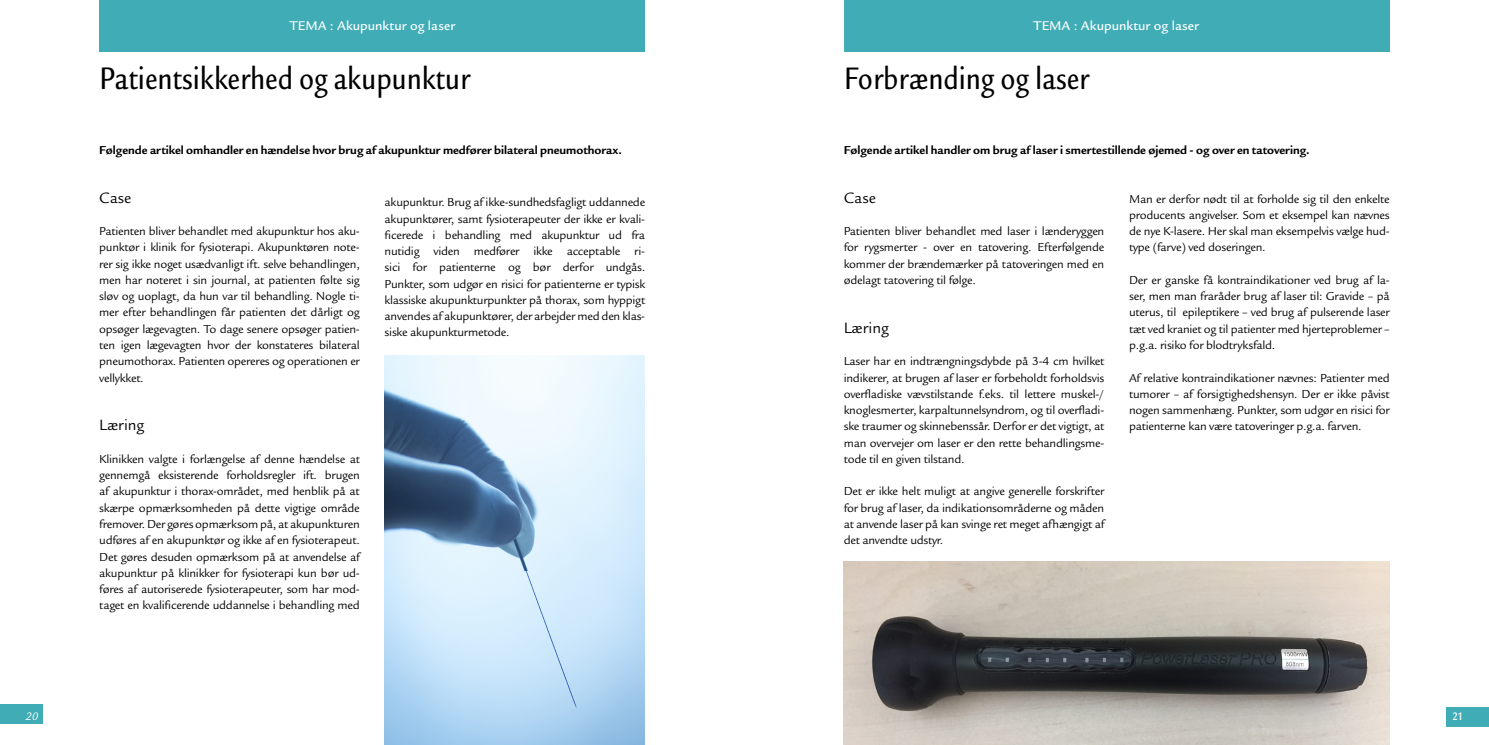
<style>
.page{position:relative;width:1489px;height:745px;background:#fff}
.page>*{position:absolute;margin:0;border:0;box-sizing:border-box;transform-origin:0 0}
.t1{font:500 condensed 33.75px "Legacy Sans ITC Std";color:#000}
.t2{font:16.25px "Legacy Sans ITC Std";color:#000}
.t3{font:500 13.75px "Legacy Sans Std";letter-spacing:.005em;color:#fff}
.t4{font:12.5px/16.2px "Legacy Sans ITC Std";letter-spacing:-.02em;color:#000;text-align:justify}
.t5{font:700 12.5px "Legacy Sans ITC Std";color:#000}
.t6{font:italic 11.88px "Legacy Sans ITC Std";color:#fff}
.t7{font:700 condensed 11.88px "Legacy Sans ITC Std";color:#fff}
</style>
<div class="page">
<div style="left:1445px;top:707px;width:43px;height:19px;background:#3facb6"></div>
<div style="left:0;top:704px;width:43px;height:19px;background:#3facb6"></div>
<div style="left:99px;top:0;width:546px;height:52px;background:#3facb6"></div>
<div style="left:843px;top:0;width:546px;height:52px;background:#3facb6"></div>
<img style="left:384px;top:355px;width:260px;height:389px">
<img style="left:843px;top:561px;width:546px;height:183px">
<p class="t3" style="left:290px;top:17px;width:167px">TEMA : Akupunktur og laser</p>
<p class="t3" style="left:1033px;top:17px;width:167px">TEMA : Akupunktur og laser</p>
<h1 class="t1" style="left:99px;top:59px;width:372px">Patientsikkerhed og akupunktur</h1>
<p class="t5" style="left:99px;top:142px;width:524px">Følgende artikel omhandler en hændelse hvor brug af akupunktur medfører bilateral pneumothorax.</p>
<h2 class="t2" style="left:99px;top:188px;width:34px">Case</h2>
<p class="t4" style="left:99px;top:223px;width:262px">Patienten bliver behandlet med akupunktur hos aku&shy;punktør i klinik for fysioterapi. Akupunktøren note&shy;rer sig ikke noget usædvanligt ift. selve behandlingen, men har noteret i sin journal, at patienten følte sig sløv og uoplagt, da hun var til behandling. Nogle ti&shy;mer efter behandlingen får patienten det dårligt og opsøger lægevagten. To dage senere opsøger patien&shy;ten igen lægevagten hvor der konstateres bilateral pneumothorax. Patienten opereres og operationen er vellykket.</p>
<h2 class="t2" style="left:99px;top:416px;width:47px">Læring</h2>
<p class="t4" style="left:99px;top:450px;width:262px">Klinikken valgte i forlængelse af denne hændelse at gennemgå eksisterende forholdsregler ift. brugen af akupunktur i thorax-området, med henblik på at skærpe opmærksomheden på dette vigtige område fremover. Der gøres opmærksom på, at akupunkturen udføres af en akupunktør og ikke af en fysioterapeut.<br>Det gøres desuden opmærksom på at anvendelse af akupunktur på klinikker for fysioterapi kun bør ud&shy;føres af autoriserede fysioterapeuter, som har mod&shy;taget en kvalificerende uddannelse i behandling med</p>
<p class="t4" style="left:384px;top:194px;width:262px">akupunktur. Brug af ikke-sundhedsfagligt uddannede akupunktører, samt fysioterapeuter der ikke er kvali&shy;ficerede i behandling med akupunktur ud fra nutidig viden medfører ikke acceptable ri&shy;sici for patienterne og bør derfor undgås.<br>Punkter, som udgør en risici for patienterne er typisk klassiske akupunkturpunkter på thorax, som hyppigt anvendes af akupunktører, der arbejder med den klas&shy;siske akupunkturmetode.</p>
<h1 class="t1" style="left:843px;top:59px;width:247px">Forbrænding og laser</h1>
<p class="t5" style="left:843px;top:142px;width:467px">Følgende artikel handler om brug af laser i smertestillende øjemed - og over en tatovering.</p>
<h2 class="t2" style="left:843px;top:188px;width:34px">Case</h2>
<p class="t4" style="left:843px;top:223px;width:262px">Patienten bliver behandlet med laser i lænderyggen for rygsmerter - over en tatovering. Efterfølgende kommer der brændemærker på tatoveringen med en ødelagt tatovering til følge.</p>
<h2 class="t2" style="left:843px;top:318px;width:47px">Læring</h2>
<p class="t4" style="left:843px;top:353px;width:262px">Laser har en indtrængningsdybde på 3-4 cm hvilket indikerer, at brugen af laser er forbeholdt forholdsvis overfladiske vævstilstande f.eks. til lettere muskel-/ knoglesmerter, karpaltunnelsyndrom, og til overfladi&shy;ske traumer og skinnebenssår. Derfor er det vigtigt, at man overvejer om laser er den rette behandlingsme&shy;tode til en given tilstand.</p>
<p class="t4" style="left:843px;top:483px;width:262px">Det er ikke helt muligt at angive generelle forskrifter for brug af laser, da indikationsområderne og måden at anvende laser på kan svinge ret meget afhængigt af det anvendte udstyr.</p>
<p class="t4" style="left:1129px;top:190px;width:262px">Man er derfor nødt til at forholde sig til den enkelte producents angivelser. Som et eksempel kan nævnes de nye K-lasere. Her skal man eksempelvis vælge hud&shy;type (farve) ved doseringen.</p>
<p class="t4" style="left:1129px;top:272px;width:262px">Der er ganske få kontraindikationer ved brug af la&shy;ser, men man fraråder brug af laser til: Gravide – på uterus, til epileptikere – ved brug af pulserende laser tæt ved kraniet og til patienter med hjerteproblemer – p.g.a. risiko for blodtryksfald.</p>
<p class="t4" style="left:1129px;top:369px;width:262px">Af relative kontraindikationer nævnes: Patienter med tumorer – af forsigtighedshensyn. Der er ikke påvist nogen sammenhæng. Punkter, som udgør en risici for patienterne kan være tatoveringer p.g.a. farven.</p>
<p class="t6" style="left:26px;top:709px;width:14px">20</p>
<p class="t7" style="left:1452px;top:709px;width:12px">21</p>
</div>
